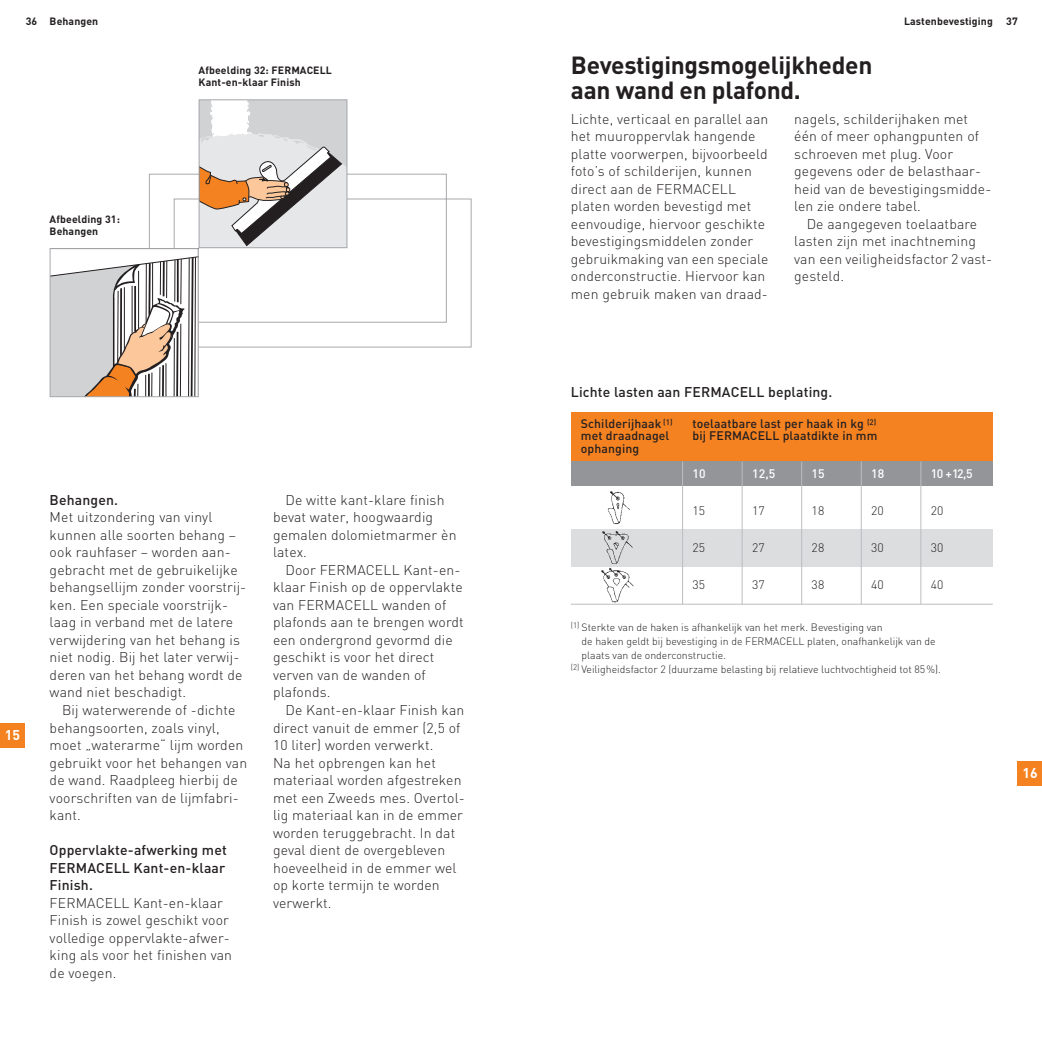
<style>
.page{position:relative;width:1042px;height:1042px;background:#fff}
.page>*{position:absolute;margin:0;border:0;box-sizing:border-box;transform-origin:0 0}
.t1{font:700 24.5px/24.8px "DIN";letter-spacing:-.01em;color:#231f20}
.t2{font:300 14px/17.5px "DIN";letter-spacing:.01em;color:#231f20}
.t3{font:500 14px/17.5px "DIN";letter-spacing:.01em;color:#231f20;text-align:justify}
.t4{font:700 14px "DIN";color:#fff}
.t5{font:500 12.25px/12.4px "DIN";letter-spacing:.01em;color:#231f20}
.t6{font:300 12.25px "DIN";letter-spacing:.01em;color:#231f20}
.t7{font:500 12.25px "DIN";letter-spacing:.01em;color:#fff}
.t8{font:300 10.5px "DIN";color:#231f20}
.t9{font:700 10.5px/12.4px "DIN";letter-spacing:.01em;color:#231f20}
</style>
<div class="page">
<svg style="left:347px;top:173px;width:125px;height:175px"></svg>
<div style="left:1017px;top:760px;width:24px;height:25px;background:#f58220"></div>
<div style="left:0;top:723px;width:25px;height:25px;background:#f58220"></div>
<div style="left:570px;top:412px;width:422px;height:49px;background:#f58220"></div>
<div style="left:570px;top:461px;width:422px;height:25px;background:#939598"></div>
<div style="left:570px;top:529px;width:422px;height:38px;background:#dcdddf"></div>
<hr style="left:682px;top:461px;width:1px;height:143px;background:#bcbdc0">
<hr style="left:741px;top:461px;width:1px;height:143px;background:#bcbdc0">
<hr style="left:801px;top:461px;width:1px;height:143px;background:#bcbdc0">
<hr style="left:860px;top:461px;width:1px;height:143px;background:#bcbdc0">
<hr style="left:920px;top:461px;width:1px;height:143px;background:#bcbdc0">
<hr style="left:570px;top:603px;width:422px;height:1px;background:#bcbdc0">
<img style="left:607px;top:491px;width:23px;height:33px">
<img style="left:602px;top:531px;width:31px;height:33px">
<img style="left:601px;top:568px;width:33px;height:35px">
<svg style="left:52px;top:100px;width:295px;height:296px"></svg>
<div style="left:50px;top:248px;width:148px;height:149px;border:1px solid #a8a9ad"></div>
<p class="t9" style="left:26px;top:16px;width:74px">36 Behangen</p>
<p class="t9" style="left:903px;top:16px;width:90px">Lastenbevestiging</p>
<p class="t9" style="left:1006px;top:16px;width:13px">37</p>
<h1 class="t1" style="left:570px;top:56px;width:303px">Bevestigingsmogelijkheden aan wand en plafond.</h1>
<p class="t2" style="left:570px;top:112px;width:199px">Lichte, verticaal en parallel aan het muuroppervlak hangende platte voorwerpen, bijvoorbeeld foto’s of schilderijen, kunnen direct aan de FERMACELL platen worden bevestigd met eenvoudige, hiervoor geschikte bevestigingsmiddelen zonder gebruikmaking van een speciale onderconstructie. Hiervoor kan men gebruik maken van draad-</p>
<p class="t9" style="left:198px;top:65px;width:135px">Afbeelding 32: FERMACELL<br>Kant-en-klaar Finish</p>
<p class="t2" style="left:794px;top:112px;width:199px">nagels, schilderijhaken met één of meer ophangpunten of schroeven met plug. Voor gegevens oder de belasthaar&shy;heid van de bevestigingsmidde&shy;len zie ondere tabel.</p>
<p class="t2" style="left:794px;top:217px;width:199px;text-indent:12px">De aangegeven toelaatbare lasten zijn met inachtneming van een veiligheidsfactor 2 vast&shy;gesteld.</p>
<p class="t9" style="left:50px;top:214px;width:72px">Afbeelding 31:<br>Behangen</p>
<p class="t4" style="left:5px;top:730px;width:17px">15</p>
<p class="t3" style="left:50px;top:492px;width:70px">Behangen.</p>
<p class="t2" style="left:50px;top:510px;width:198px">Met uitzondering van vinyl kunnen alle soorten behang – ook rauhfaser – worden aan&shy;gebracht met de gebruikelijke behangsellijm zonder voorstrij&shy;ken. Een speciale voorstrijk&shy;laag in verband met de latere verwijdering van het behang is niet nodig. Bij het later verwij&shy;deren van het behang wordt de wand niet beschadigt.</p>
<p class="t2" style="left:50px;top:702px;width:199px;text-indent:12px">Bij waterwerende of -dichte behangsoorten, zoals vinyl, moet „waterarme“ lijm worden gebruikt voor het behangen van de wand. Raadpleeg hierbij de voorschriften van de lijmfabri&shy;kant.</p>
<p class="t3" style="left:50px;top:842px;width:179px">Oppervlakte-afwerking met FERMACELL Kant-en-klaar Finish.</p>
<p class="t2" style="left:50px;top:895px;width:184px">FERMACELL Kant-en-klaar<br>Finish is zowel geschikt voor volledige oppervlakte-afwer&shy;king als voor het finishen van de voegen.</p>
<p class="t2" style="left:273px;top:492px;width:185px;text-indent:12px">De witte kant-klare finish bevat water, hoogwaardig gemalen dolomietmarmer èn latex.</p>
<p class="t2" style="left:273px;top:562px;width:192px;text-indent:12px">Door FERMACELL Kant-en&shy;klaar Finish op de oppervlakte van FERMACELL wanden of plafonds aan te brengen wordt een ondergrond gevormd die geschikt is voor het direct verven van de wanden of plafonds.</p>
<p class="t2" style="left:273px;top:702px;width:193px;text-indent:12px">De Kant-en-klaar Finish kan direct vanuit de emmer (2,5 of<br>10 liter) worden verwerkt.<br>Na het opbrengen kan het materiaal worden afgestreken met een Zweeds mes. Overtol&shy;lig materiaal kan in de emmer worden teruggebracht. In dat geval dient de overgebleven hoeveelheid in de emmer wel op korte termijn te worden verwerkt.</p>
<p class="t3" style="left:570px;top:384px;width:263px">Lichte lasten aan FERMACELL beplating.</p>
<p class="t5" style="left:580px;top:418px;width:93px">Schilderijhaak <sup>(1) </sup>met draadnagel ophanging</p>
<p class="t5" style="left:692px;top:418px;width:186px">toelaatbare last per haak in kg <sup>(2) </sup>bij FERMACELL plaatdikte in mm</p>
<p class="t7" style="left:692px;top:468px;width:15px">10</p>
<p class="t7" style="left:752px;top:468px;width:25px">12,5</p>
<p class="t7" style="left:811px;top:468px;width:15px">15</p>
<p class="t7" style="left:871px;top:468px;width:15px">18</p>
<p class="t7" style="left:930px;top:468px;width:43px">10 +12,5</p>
<p class="t6" style="left:692px;top:506px;width:14px">15</p>
<p class="t6" style="left:752px;top:506px;width:14px">17</p>
<p class="t6" style="left:811px;top:506px;width:14px">18</p>
<p class="t6" style="left:871px;top:506px;width:14px">20</p>
<p class="t6" style="left:930px;top:506px;width:14px">20</p>
<p class="t6" style="left:692px;top:543px;width:14px">25</p>
<p class="t6" style="left:752px;top:543px;width:14px">27</p>
<p class="t6" style="left:811px;top:543px;width:14px">28</p>
<p class="t6" style="left:871px;top:543px;width:14px">30</p>
<p class="t6" style="left:930px;top:543px;width:14px">30</p>
<p class="t6" style="left:692px;top:580px;width:14px">35</p>
<p class="t6" style="left:752px;top:580px;width:14px">37</p>
<p class="t6" style="left:811px;top:580px;width:14px">38</p>
<p class="t6" style="left:871px;top:580px;width:14px">40</p>
<p class="t6" style="left:930px;top:580px;width:14px">40</p>
<p class="t8" style="left:570px;top:623px;width:313px"><sup>(1)</sup> Sterkte van de haken is afhankelijk van het merk. Bevestiging van</p>
<p class="t8" style="left:581px;top:637px;width:355px">de haken geldt bij bevestiging in de FERMACELL platen, onafhankelijk van de</p>
<p class="t8" style="left:581px;top:651px;width:146px">plaats van de onderconstructie.</p>
<p class="t8" style="left:570px;top:665px;width:371px"><sup>(2)</sup> Veiligheidsfactor 2 (duurzame belasting bij relatieve luchtvochtigheid tot 85%).</p>
<p class="t4" style="left:1022px;top:767px;width:17px">16</p>
</div>
